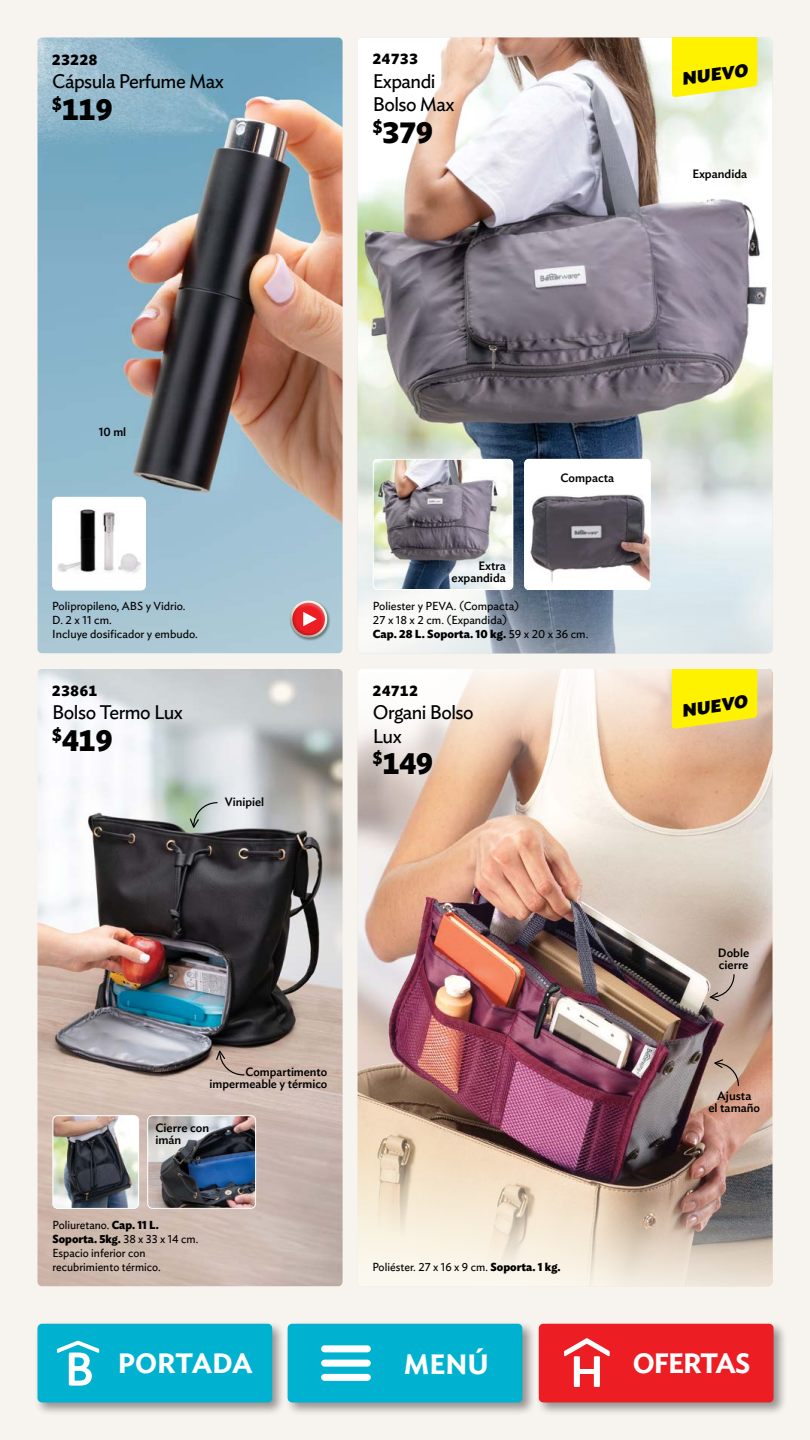
<style>
.page{position:relative;width:810px;height:1440px;background:#f7f3ef}
.page>*{position:absolute;margin:0;border:0;box-sizing:border-box;transform-origin:0 0}
.t1{font:700 30px "Ideal Sans";color:#000}
.t2{font:600 27.75px "Ideal Sans";letter-spacing:-.03em;color:#fff}
.t3{font:600 27.75px "Ideal Sans";letter-spacing:-.01em;color:#fff}
.t4{font:700 22.88px "Ideal Sans";color:#000}
.t5{font:19.5px/23.4px "Ideal Sans";letter-spacing:-.025em;color:#000}
.t6{font:700 15px "Ideal Sans";letter-spacing:.05em;color:#000}
.t7{font:500 12px/12px "Ideal Sans";color:#000}
.t8{font:11.55px/14px "Ideal Sans";color:#000}
.s1{font-weight:700}
</style>
<div class="page">
<img style="left:358px;top:38px;width:414px;height:480px">
<img style="left:358px;top:830px;width:414px;height:322px">
<img style="left:37px;top:38px;width:306px;height:615px">
<img style="left:38px;top:669px;width:305px;height:617px">
<svg style="left:672px;top:38px;width:85px;height:59px;background:#fcf114"></svg>
<img style="left:53px;top:497px;width:92px;height:93px">
<div style="left:52px;top:497px;width:94px;height:93px;border:1px solid #fff;border-radius:5px"></div>
<img style="left:53px;top:1116px;width:86px;height:92px">
<div style="left:53px;top:1115px;width:86px;height:94px;border:1px solid #fff;border-radius:5px"></div>
<img style="left:149px;top:1116px;width:107px;height:92px">
<div style="left:147px;top:1115px;width:109px;height:94px;border:1px solid #fff;border-radius:5px"></div>
<img style="left:358px;top:1150px;width:415px;height:136px;border-radius:4px">
<svg style="left:358px;top:518px;width:415px;height:135px"></svg>
<svg style="left:358px;top:669px;width:415px;height:163px"></svg>
<img style="left:524px;top:459px;width:127px;height:131px">
<div style="left:524px;top:459px;width:127px;height:131px;border:1px solid #fff;border-radius:4px"></div>
<img style="left:373px;top:459px;width:140px;height:131px">
<div style="left:373px;top:459px;width:140px;height:131px;border:1px solid #fff;border-radius:4px"></div>
<svg style="left:215px;top:1049px;width:30px;height:27px"></svg>
<svg style="left:189px;top:802px;width:29px;height:28px"></svg>
<svg style="left:712px;top:1058px;width:28px;height:29px"></svg>
<svg style="left:708px;top:974px;width:27px;height:28px"></svg>
<div style="left:536px;top:1321px;width:251px;height:95px;background:#000;opacity:.4"></div>
<div style="left:539px;top:1324px;width:235px;height:78px;background:#ed1d24;border-radius:4px"></div>
<div style="left:574px;top:1356px;width:6px;height:31px;background:#fff"></div>
<div style="left:594px;top:1356px;width:6px;height:31px;background:#fff"></div>
<hr style="left:577px;top:1369px;width:18px;height:4px;background:#fff">
<svg style="left:564px;top:1338px;width:46px;height:18px"></svg>
<div style="left:34px;top:1321px;width:252px;height:95px;background:#000;opacity:.4"></div>
<div style="left:38px;top:1324px;width:234px;height:78px;background:#00b2cf;border-radius:4px"></div>
<svg style="left:57px;top:1341px;width:42px;height:45px"></svg>
<div style="left:285px;top:1321px;width:251px;height:95px;background:#000;opacity:.4"></div>
<div style="left:288px;top:1324px;width:234px;height:78px;background:#00b2cf;border-radius:4px"></div>
<div style="left:321px;top:1360px;width:50px;height:7px;background:#fff;border-radius:4px"></div>
<div style="left:321px;top:1345px;width:50px;height:7px;background:#fff;border-radius:4px"></div>
<div style="left:321px;top:1374px;width:50px;height:7px;background:#fff;border-radius:4px"></div>
<svg style="left:672px;top:669px;width:85px;height:60px;background:#fbec0f"></svg>
<div style="left:289px;top:600px;width:42px;height:41px;background:#afcbd7"></div>
<div style="left:289px;top:594px;width:45px;height:39px;background:#fff;opacity:.4"></div>
<div style="left:284px;top:604px;width:44px;height:38px;background:#000;opacity:.3"></div>
<p class="t6" style="left:52px;top:48px;width:46px">23228</p>
<h3 class="t5" style="left:52px;top:68px;width:173px">Cápsula Perfume Max</h3>
<h1 class="t1" style="left:52px;top:85px;width:62px"><sup>$</sup>119</h1>
<p class="t6" style="left:373px;top:47px;width:46px">24733</p>
<h3 class="t5" style="left:373px;top:68px;width:83px">Expandi<br>Bolso Max</h3>
<h1 class="t1" style="left:373px;top:108px;width:62px"><sup>$</sup>379</h1>
<h3 class="t4" style="left:679px;top:59px;width:68px;rotate:-8deg">nuevo</h3>
<p class="t7" style="left:692px;top:167px;width:56px">Expandida</p>
<p class="t7" style="left:99px;top:425px;width:29px">10 ml</p>
<p class="t8" style="left:52px;top:598px;width:147px">Polipropileno, ABS y Vidrio.<br>D. 2 x 11 cm.<br>Incluye dosificador y embudo.</p>
<p class="t6" style="left:52px;top:679px;width:46px">23861</p>
<h3 class="t5" style="left:52px;top:699px;width:132px">Bolso Termo Lux</h3>
<h1 class="t1" style="left:52px;top:716px;width:62px"><sup>$</sup>419</h1>
<p class="t7" style="left:225px;top:795px;width:41px">Vinipiel</p>
<p class="t7" style="left:452px;top:559px;width:56px;text-align:right">Extra expandida</p>
<p class="t7" style="left:560px;top:471px;width:55px">Compacta</p>
<p class="t8" style="left:373px;top:598px;width:217px">Poliester y PEVA. (Compacta)<br>27 x 18 x 2 cm. (Expandida)<br><span class="s1">Cap. 28 L. Soporta. 10 kg.</span> 59 x 20 x 36 cm.</p>
<p class="t6" style="left:373px;top:679px;width:46px">24712</p>
<h3 class="t5" style="left:373px;top:699px;width:102px">Organi Bolso<br>Lux</h3>
<h1 class="t1" style="left:373px;top:740px;width:62px"><sup>$</sup>149</h1>
<p class="t7" style="left:210px;top:1065px;width:119px;text-align:right">Compartimento impermeable y térmico</p>
<p class="t7" style="left:155px;top:1121px;width:55px">Cierre con imán</p>
<p class="t8" style="left:52px;top:1217px;width:147px">Poliuretano. <span class="s1">Cap. 11 L.<br>Soporta. 5kg.</span> 38 x 33 x 14 cm.<br>Espacio inferior con recubrimiento térmico.</p>
<p class="t8" style="left:372px;top:1259px;width:190px">Poliéster. 27 x 16 x 9 cm. <span class="s1">Soporta. 1 kg.</span></p>
<h3 class="t4" style="left:679px;top:690px;width:68px;rotate:-8deg">nuevo</h3>
<p class="t7" style="left:718px;top:945px;width:33px">Doble cierre</p>
<p class="t7" style="left:708px;top:1089px;width:53px;text-align:center">Ajusta<br>el tamaño</p>
<h2 class="t3" style="left:118px;top:1342px;width:136px">PORTADA</h2>
<h2 class="t2" style="left:404px;top:1342px;width:86px">MENÚ</h2>
<h2 class="t2" style="left:633px;top:1342px;width:119px">OFERTAS</h2>
</div>
